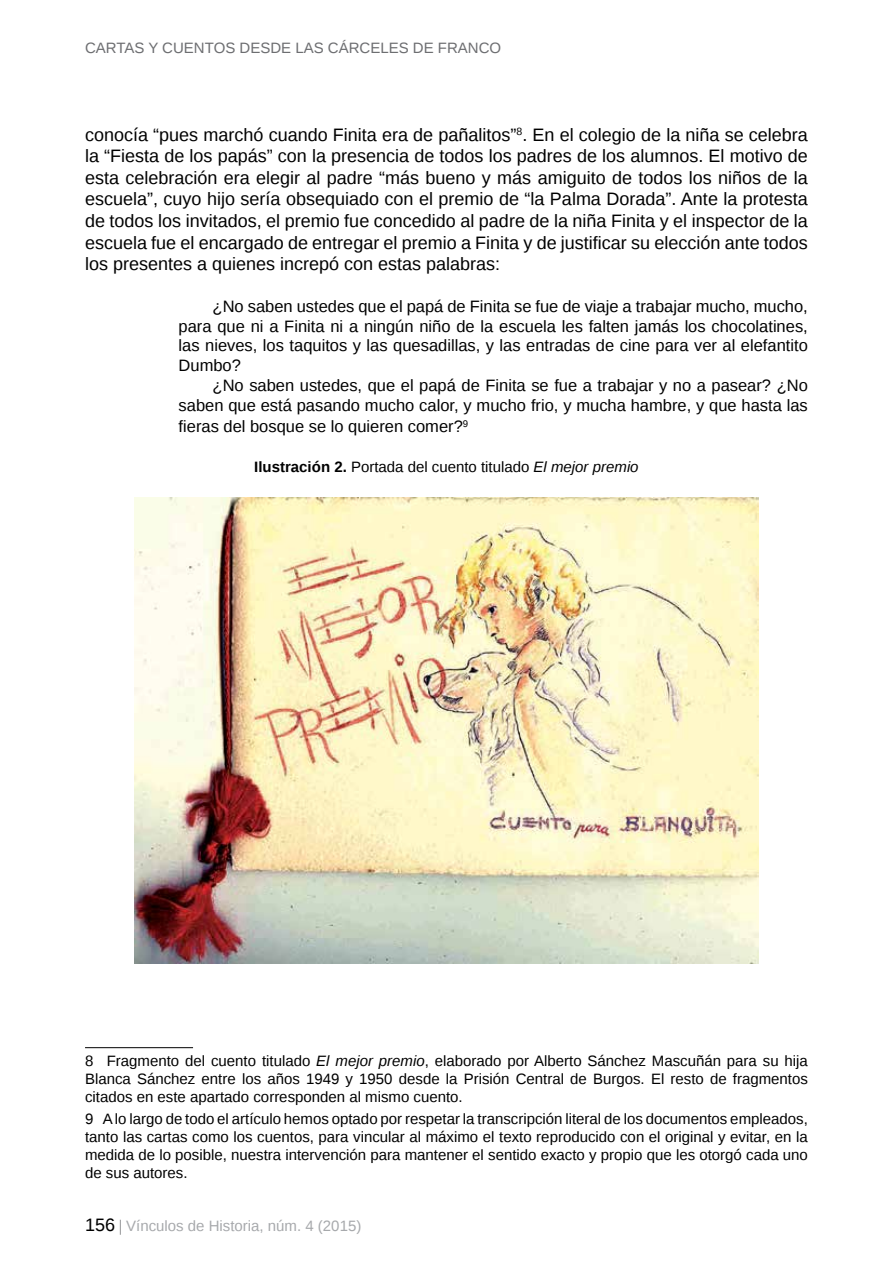
<style>
.page{position:relative;width:893px;height:1263px;background:#fff}
.page>*{position:absolute;margin:0;border:0;box-sizing:border-box;transform-origin:0 0}
.t1{font:18px/21.6px "Liberation Sans";color:#000;text-align:justify}
.t2{font:16.5px/19.8px "Liberation Sans";color:#000;text-align:justify}
.t3{font:15px/18px "Liberation Sans";color:#000;text-align:justify}
.t4{font:15px "Liberation Sans";color:#6d6e71}
.t5{font:15px "Liberation Sans";color:#a7a9ac}
.s1{font-weight:700}
.s2{font-style:italic}
.s3{font-size:18px;color:#000}
.s4{font-family:"Adobe Garamond Pro";color:#808285}
</style>
<div class="page">
<img style="left:135px;top:497px;width:623px;height:466px">
<hr style="left:85px;top:1047px;width:108px;height:1px;background:#000">
<p class="t4" style="left:85px;top:40px;width:22px">Cartas</p>
<p class="t4" style="left:148px;top:40px;width:26px">y cuentos</p>
<p class="t4" style="left:240px;top:40px;width:11px">desde</p>
<p class="t4" style="left:295px;top:40px;width:10px">las</p>
<p class="t4" style="left:328px;top:40px;width:11px">cárceles</p>
<p class="t4" style="left:413px;top:40px;width:46px">de Franco</p>
<p class="t1" style="left:85px;top:124px;width:724px">conocía “pues marchó cuando Finita era de pañalitos”<sup>8</sup>. En el colegio de la niña se celebra la “Fiesta de los papás” con la presencia de todos los padres de los alumnos. El motivo de esta celebración era elegir al padre “más bueno y más amiguito de todos los niños de la escuela”, cuyo hijo sería obsequiado con el premio de “la Palma Dorada”. Ante la protesta de todos los invitados, el premio fue concedido al padre de la niña Finita y el inspector de la escuela fue el encargado de entregar el premio a Finita y de justificar su elección ante todos los presentes a quienes increpó con estas palabras:</p>
<p class="t2" style="left:179px;top:297px;width:631px;text-indent:34px">¿No saben ustedes que el papá de Finita se fue de viaje a trabajar mucho, mucho, para que ni a Finita ni a ningún niño de la escuela les falten jamás los chocolatines, las nieves, los taquitos y las quesadillas, y las entradas de cine para ver al elefantito Dumbo?</p>
<p class="t2" style="left:179px;top:376px;width:631px;text-align:right">¿No saben ustedes, que el papá de Finita se fue a trabajar y no a pasear? ¿No saben que está pasando mucho calor, y mucho frio, y mucha hambre, y que hasta las</p>
<p class="t2" style="left:179px;top:417px;width:291px">fieras del bosque se lo quieren comer?<sup>9</sup></p>
<p class="t3" style="left:254px;top:458px;width:386px"><span class="s1">Ilustración 2.</span> Portada del cuento titulado <span class="s2">El mejor premio</span></p>
<p class="t3" style="left:85px;top:1052px;width:724px">8 Fragmento del cuento titulado <span class="s2">El mejor premio</span>, elaborado por Alberto Sánchez Mascuñán para su hija Blanca Sánchez entre los años 1949 y 1950 desde la Prisión Central de Burgos. El resto de fragmentos citados en este apartado corresponden al mismo cuento.</p>
<p class="t3" style="left:85px;top:1110px;width:724px">9 A lo largo de todo el artículo hemos optado por respetar la transcripción literal de los documentos empleados, tanto las cartas como los cuentos, para vincular al máximo el texto reproducido con el original y evitar, en la medida de lo posible, nuestra intervención para mantener el sentido exacto y propio que les otorgó cada uno de sus autores.</p>
<p class="t5" style="left:85px;top:1218px;width:278px"><span class="s3">156</span> <span class="s4">|</span> Vínculos de Historia, núm. 4 (2015)</p>
</div>
